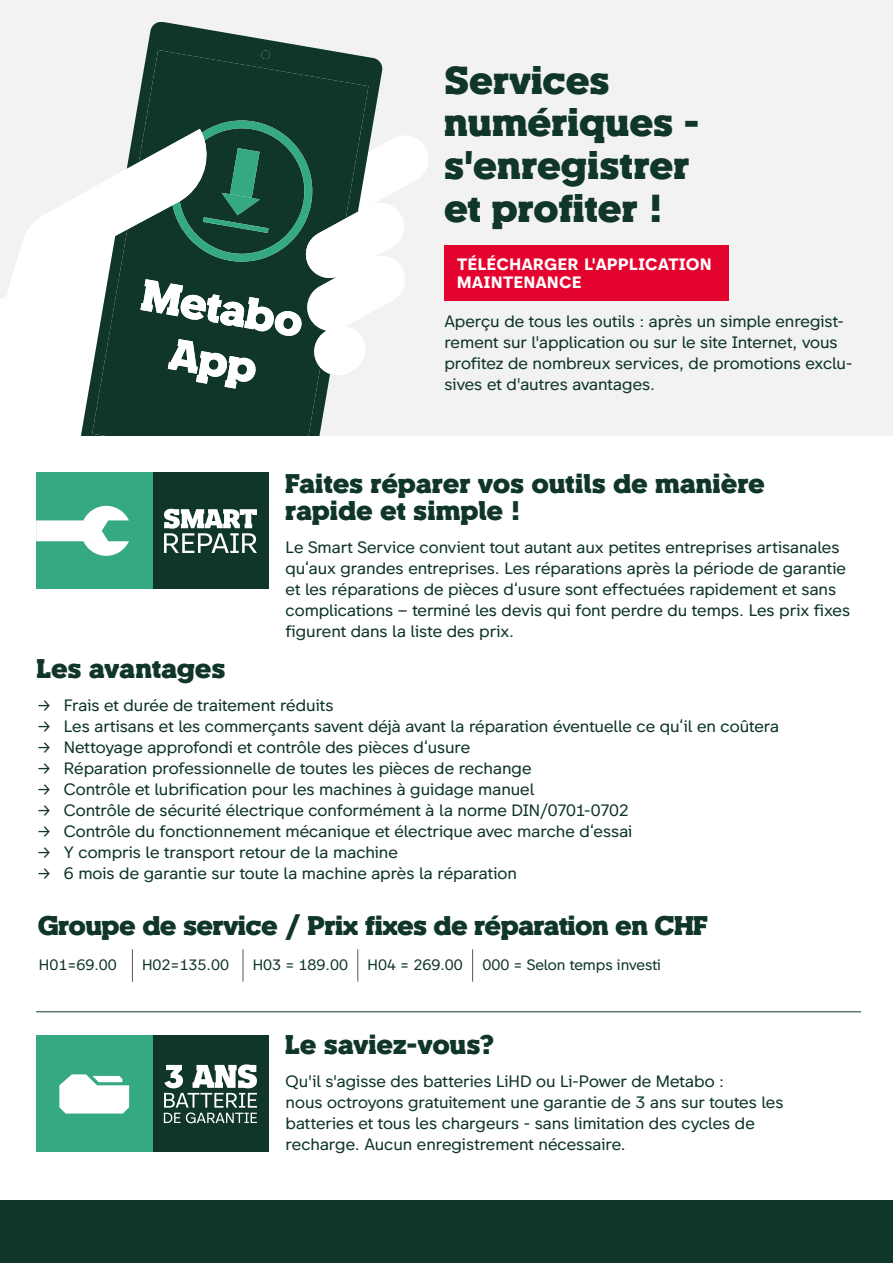
<style>
.page{position:relative;width:893px;height:1263px;background:#fff}
.page>*{position:absolute;margin:0;border:0;box-sizing:border-box;transform-origin:0 0}
.t1{font:800 39px/42.9px "Metabo Slab";letter-spacing:.015em;color:#0f3629}
.t2{font:800 27px/27px "Metabo Slab";letter-spacing:.01em;color:#0f3629}
.t3{font:16.5px/21px "Metabo Sans";color:#0f3629}
.t4{font:700 16.5px/18px "Metabo Sans";letter-spacing:.04em;color:#fff}
.t5{font:15px "Metabo Sans";color:#0f3629}
</style>
<div class="page">
<div style="left:0;top:0;width:893px;height:435px;background:#f2f2f2"></div>
<svg style="left:147px;top:22px;width:236px;height:98px"></svg>
<div style="left:135px;top:50px;width:234px;height:70px;background:#0f3629"></div>
<div style="left:261px;top:50px;width:9px;height:9px;background:#0f3629;border-radius:50%"></div>
<svg style="left:0;top:120px;width:428px;height:315px"></svg>
<div style="left:152px;top:473px;width:117px;height:116px;background:#0f3629"></div>
<div style="left:36px;top:473px;width:116px;height:116px;background:#35a982"></div>
<svg style="left:164px;top:509px;width:93px;height:44px"></svg>
<svg style="left:36px;top:506px;width:93px;height:50px"></svg>
<div style="left:0;top:1201px;width:893px;height:62px;background:#0f3629"></div>
<hr style="left:36px;top:1011px;width:825px;height:1px;background:#0f3629">
<div style="left:152px;top:1036px;width:117px;height:116px;background:#0f3629"></div>
<div style="left:36px;top:1036px;width:116px;height:116px;background:#35a982"></div>
<svg style="left:59px;top:1074px;width:70px;height:39px;background:#e2f2ed"></svg>
<svg style="left:164px;top:1064px;width:93px;height:59px"></svg>
<div style="left:444px;top:245px;width:285px;height:56px;background:#e4032e"></div>
<hr style="left:132px;top:949px;width:1px;height:33px;background:#575756">
<hr style="left:243px;top:949px;width:1px;height:33px;background:#575756">
<hr style="left:357px;top:949px;width:1px;height:33px;background:#575756">
<hr style="left:472px;top:949px;width:1px;height:33px;background:#575756">
<h1 class="t1" style="left:444px;top:59px;width:256px">Services numériques - s'enregistrer et profiter !</h1>
<p class="t4" style="left:457px;top:255px;width:256px">TÉLÉCHARGER L'APPLICATION<br>MAINTENANCE</p>
<p class="t3" style="left:444px;top:311px;width:409px">Aperçu de tous les outils : après un simple enregist&shy;rement sur l'application ou sur le site Internet, vous profitez de nombreux services, de promotions exclu&shy;sives et d'autres avantages.</p>
<h2 class="t2" style="left:286px;top:470px;width:480px">Faites réparer vos outils de manière rapide et simple !</h2>
<p class="t3" style="left:286px;top:536px;width:566px">Le Smart Service convient tout autant aux petites entreprises artisanales qu‘aux grandes entreprises. Les réparations après la période de garantie et les réparations de pièces d‘usure sont effectuées rapidement et sans complications – terminé les devis qui font perdre du temps. Les prix fixes figurent dans la liste des prix.</p>
<h2 class="t2" style="left:37px;top:655px;width:190px">Les avantages</h2>
<p class="t3" style="left:37px;top:695px;width:298px">→ Frais et durée de traitement réduits</p>
<p class="t3" style="left:37px;top:716px;width:744px">→ Les artisans et les commerçants savent déjà avant la réparation éventuelle ce qu‘il en coûtera</p>
<p class="t3" style="left:37px;top:737px;width:435px">→ Nettoyage approfondi et contrôle des pièces d‘usure</p>
<p class="t3" style="left:37px;top:758px;width:496px">→ Réparation professionnelle de toutes les pièces de rechange</p>
<p class="t3" style="left:37px;top:779px;width:499px">→ Contrôle et lubrification pour les machines à guidage manuel</p>
<p class="t3" style="left:37px;top:800px;width:593px">→ Contrôle de sécurité électrique conformément à la norme DIN/0701-0702</p>
<p class="t3" style="left:37px;top:821px;width:597px">→ Contrôle du fonctionnement mécanique et électrique avec marche d‘essai</p>
<p class="t3" style="left:37px;top:842px;width:363px">→ Y compris le transport retour de la machine</p>
<p class="t3" style="left:37px;top:863px;width:482px">→ 6 mois de garantie sur toute la machine après la réparation</p>
<h2 class="t2" style="left:38px;top:912px;width:671px">Groupe de service / Prix fixes de réparation en CHF</h2>
<p class="t5" style="left:39px;top:955px;width:79px">H01=69.00</p>
<p class="t5" style="left:142px;top:955px;width:88px">H02=135.00</p>
<p class="t5" style="left:253px;top:955px;width:97px">H03 = 189.00</p>
<p class="t5" style="left:368px;top:955px;width:97px">H04 = 269.00</p>
<p class="t5" style="left:482px;top:955px;width:180px">000 = Selon temps investi</p>
<h2 class="t2" style="left:286px;top:1031px;width:210px">Le saviez-vous?</h2>
<p class="t3" style="left:286px;top:1070px;width:499px">Qu'il s'agisse des batteries LiHD ou Li-Power de Metabo :<br>nous octroyons gratuitement une garantie de 3 ans sur toutes les batteries et tous les chargeurs - sans limitation des cycles de recharge. Aucun enregistrement nécessaire.</p>
</div>
